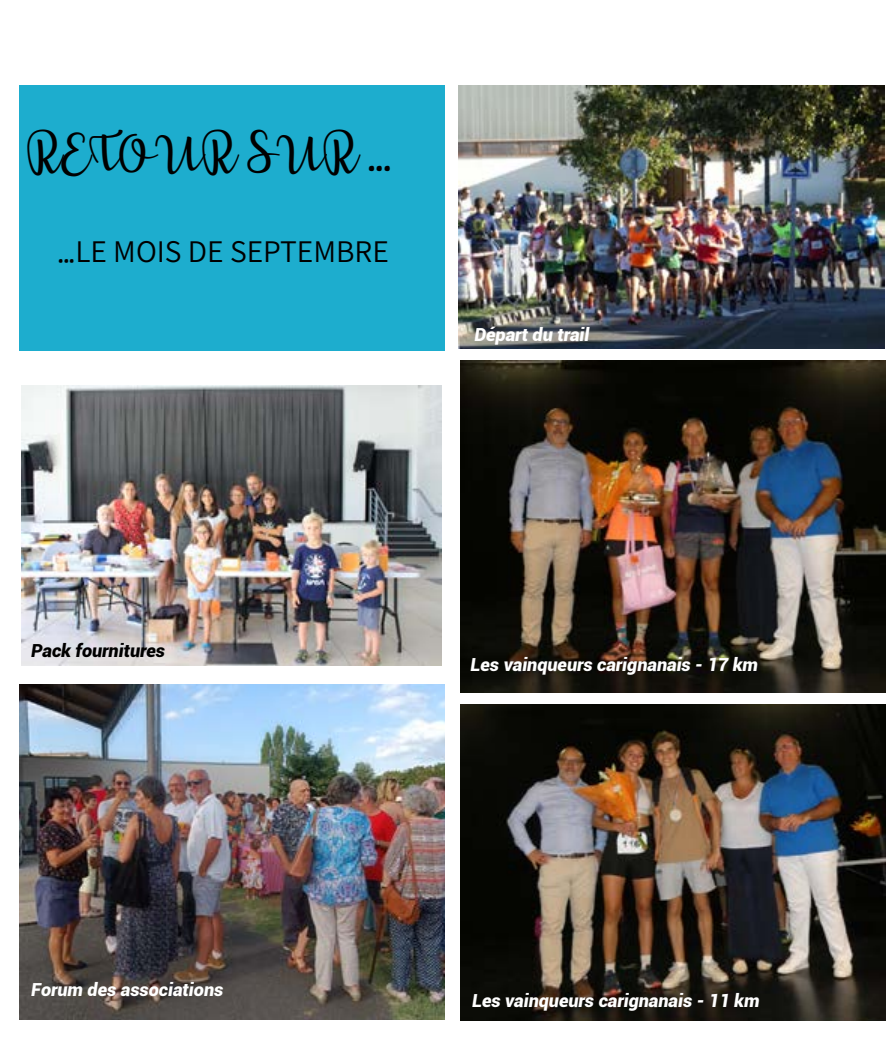
<style>
.page{position:relative;width:893px;height:1063px;background:#fff}
.page>*{position:absolute;margin:0;border:0;box-sizing:border-box;transform-origin:0 0}
.t1{font:45px "Breetty";color:#000}
.t2{font:31.5px "Assistant";color:#000}
.t3{font:italic 900 18px "Roboto";color:#fff}
.t4{font:italic 900 18px "Roboto";color:#000}
.s1{font-family:"Breetty"}
</style>
<div class="page">
<img style="left:19px;top:685px;width:425px;height:334px">
<div style="left:19px;top:85px;width:425px;height:266px;background:#1dadce"></div>
<img style="left:459px;top:86px;width:425px;height:263px">
<img style="left:460px;top:705px;width:425px;height:315px">
<img style="left:21px;top:385px;width:420px;height:280px">
<img style="left:460px;top:361px;width:425px;height:331px">
<h1 class="t1" style="left:28px;top:128px;width:366px">RETOUR SUR ...</h1>
<h2 class="t2" style="left:59px;top:230px;width:331px"><span class="s1">...</span>LE MOIS DE SEPTEMBRE</h2>
<p class="t3" style="left:474px;top:322px;width:116px">Départ du trail</p>
<p class="t4" style="left:31px;top:638px;width:135px">Pack fournitures</p>
<p class="t3" style="left:470px;top:651px;width:289px">Les vainqueurs carignanais - 17 km</p>
<p class="t3" style="left:31px;top:977px;width:194px">Forum des associations</p>
<p class="t3" style="left:472px;top:988px;width:289px">Les vainqueurs carignanais - 11 km</p>
</div>
